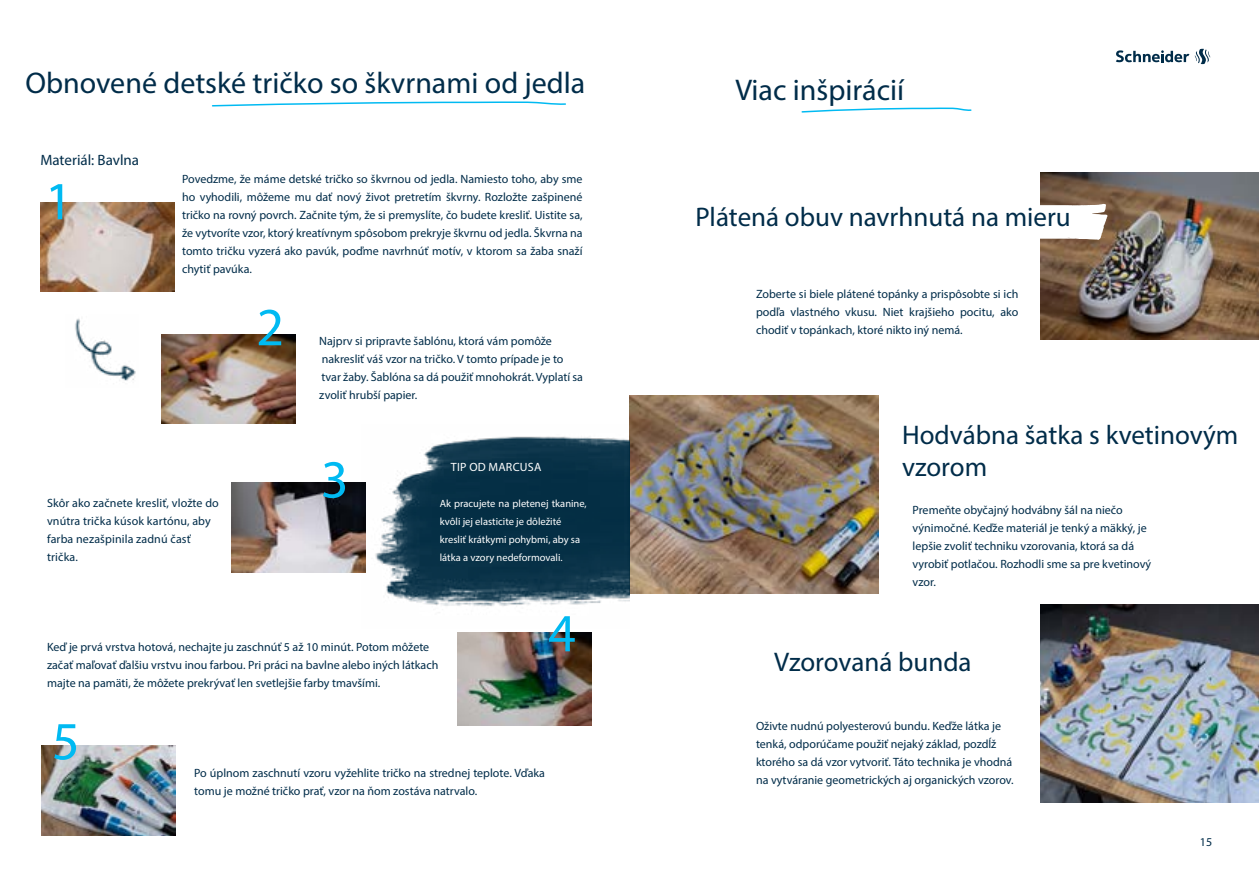
<style>
.page{position:relative;width:1259px;height:893px;background:#fff}
.page>*{position:absolute;margin:0;border:0;box-sizing:border-box;transform-origin:0 0}
.t1{font:54px "Myriad Pro";color:#00baf2}
.t2{font:30px "Myriad Pro";color:#002c49}
.t3{font:27px/32.4px "Myriad Pro";color:#002c49}
.t4{font:15px "Myriad Pro";color:#002c49}
.t5{font:12px/18px "Myriad Pro";color:#002c49}
.t6{font:12px "Myriad Pro";letter-spacing:.02em;color:#fff}
.t7{font:10.5px/18px "Myriad Pro";color:#fff}
</style>
<div class="page">
<svg style="left:211px;top:101px;width:355px;height:6px"></svg>
<img style="left:41px;top:202px;width:133px;height:89px">
<img style="left:162px;top:335px;width:133px;height:89px">
<img style="left:75px;top:318px;width:61px;height:63px">
<img style="left:232px;top:483px;width:130px;height:90px">
<img style="left:457px;top:633px;width:134px;height:93px">
<img style="left:42px;top:745px;width:133px;height:90px">
<svg style="left:801px;top:107px;width:171px;height:6px"></svg>
<img style="left:1040px;top:172px;width:219px;height:167px">
<svg style="left:1040px;top:204px;width:67px;height:37px"></svg>
<img style="left:629px;top:396px;width:249px;height:198px">
<img style="left:1040px;top:604px;width:219px;height:198px">
<img style="left:362px;top:436px;width:267px;height:170px">
<svg style="left:1116px;top:49px;width:94px;height:15px"></svg>
<h2 class="t2" style="left:26px;top:65px;width:561px">Obnovené detské tričko so škvrnami od jedla</h2>
<p class="t4" style="left:40px;top:151px;width:100px">Materiál: Bavlna</p>
<h1 class="t1" style="left:45px;top:168px;width:29px">1</h1>
<p class="t5" style="left:182px;top:170px;width:402px;text-align:justify">Povedzme, že máme detské tričko so škvrnou od jedla. Namiesto toho, aby sme ho vyhodili, môžeme mu dať nový život pretretím škvrny. Rozložte zašpinené tričko na rovný povrch. Začnite tým, že si premyslíte, čo budete kresliť. Uistite sa, že vytvoríte vzor, ktorý kreatívnym spôsobom prekryje škvrnu od jedla. Škvrna na tomto tričku vyzerá ako pavúk, poďme navrhnúť motív, v ktorom sa žaba snaží chytiť pavúka.</p>
<h1 class="t1" style="left:256px;top:294px;width:29px">2</h1>
<p class="t5" style="left:319px;top:332px;width:265px">Najprv si pripravte šablónu, ktorá vám pomôže nakresliť váš vzor na tričko. V tomto prípade je to tvar žaby. Šablóna sa dá použiť mnohokrát. Vyplatí sa zvoliť hrubší papier.</p>
<p class="t5" style="left:47px;top:494px;width:173px">Skôr ako začnete kresliť, vložte do vnútra trička kúsok kartónu, aby farba nezašpinila zadnú časť trička.</p>
<h1 class="t1" style="left:321px;top:446px;width:29px">3</h1>
<p class="t6" style="left:451px;top:460px;width:92px">TIP OD MARCUSA</p>
<p class="t7" style="left:440px;top:495px;width:148px">Ak pracujete na pletenej tkanine, kvôli jej elasticite je dôležité kresliť krátkymi pohybmi, aby sa látka a vzory nedeformovali.</p>
<p class="t5" style="left:47px;top:638px;width:393px">Keď je prvá vrstva hotová, nechajte ju zaschnúť 5 až 10 minút. Potom môžete začať maľovať ďalšiu vrstvu inou farbou. Pri práci na bavlne alebo iných látkach majte na pamäti, že môžete prekrývať len svetlejšie farby tmavšími.</p>
<h1 class="t1" style="left:52px;top:708px;width:29px">5</h1>
<h1 class="t1" style="left:548px;top:600px;width:29px">4</h1>
<p class="t5" style="left:194px;top:764px;width:352px">Po úplnom zaschnutí vzoru vyžehlite tričko na strednej teplote. Vďaka tomu je možné tričko prať, vzor na ňom zostáva natrvalo.</p>
<h2 class="t2" style="left:735px;top:71px;width:170px">Viac inšpirácií</h2>
<h3 class="t3" style="left:695px;top:200px;width:377px">Plátená obuv navrhnutá na mieru</h3>
<p class="t5" style="left:756px;top:285px;width:264px;text-align:justify">Zoberte si biele plátené topánky a prispôsobte si ich podľa vlastného vkusu. Niet krajšieho pocitu, ako chodiť v topánkach, ktoré nikto iný nemá.</p>
<h3 class="t3" style="left:902px;top:418px;width:338px">Hodvábna šatka s kvetinovým vzorom</h3>
<p class="t5" style="left:912px;top:501px;width:240px">Premeňte obyčajný hodvábny šál na niečo výnimočné. Keďže materiál je tenký a mäkký, je lepšie zvoliť techniku vzorovania, ktorá sa dá vyrobiť potlačou. Rozhodli sme sa pre kvetinový vzor.</p>
<h3 class="t3" style="left:774px;top:645px;width:199px">Vzorovaná bunda</h3>
<p class="t5" style="left:756px;top:717px;width:259px">Oživte nudnú polyesterovú bundu. Keďže látka je tenká, odporúčame použiť nejaký základ, pozdĺž ktorého sa dá vzor vytvoriť. Táto technika je vhodná na vytváranie geometrických aj organických vzorov.</p>
<p class="t5" style="left:1199px;top:833px;width:14px">15</p>
</div>
